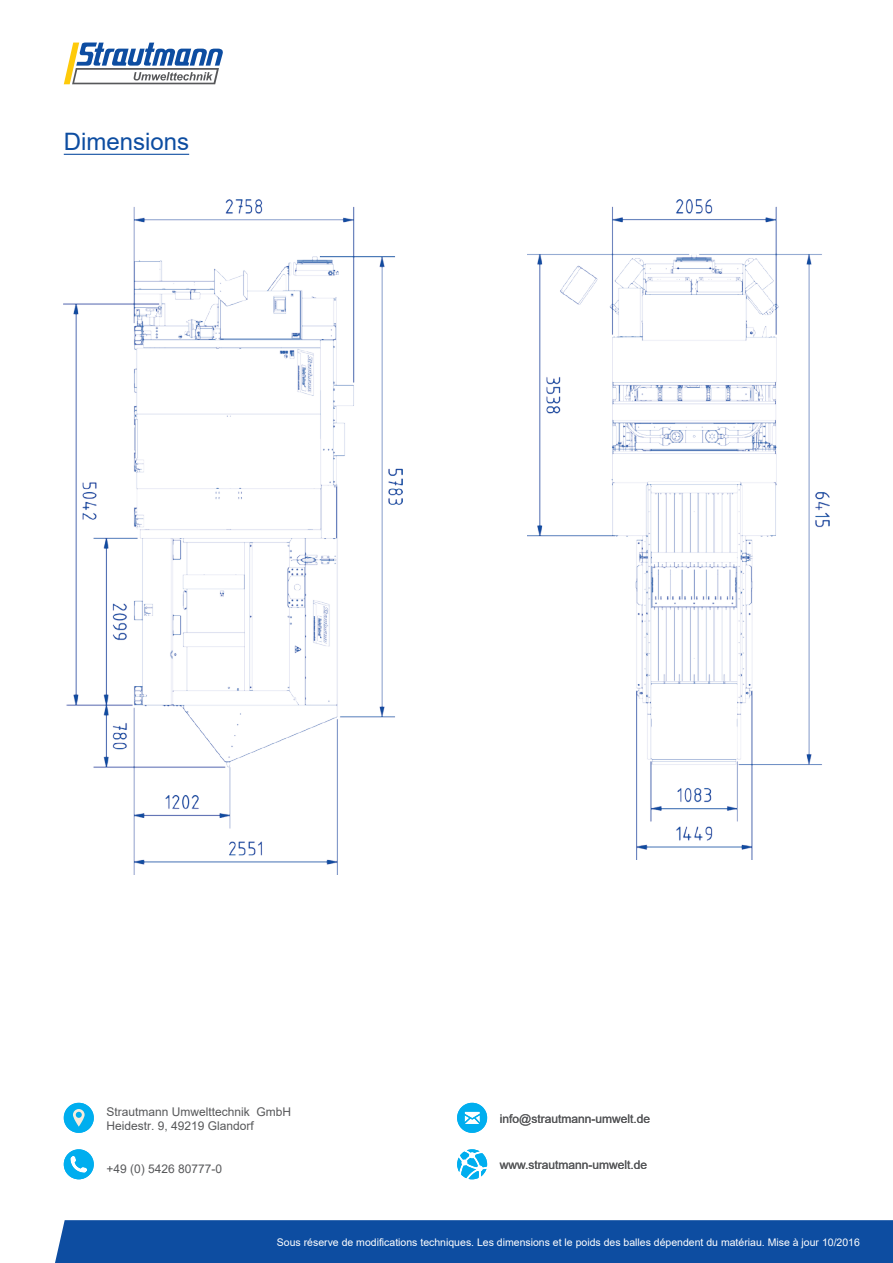
<style>
.page{position:relative;width:893px;height:1263px;background:#fff}
.page>*{position:absolute;margin:0;border:0;box-sizing:border-box;transform-origin:0 0}
.t1{font:24px "Arial";color:#0d4da1}
.t2{font:12px/14.4px "Arial";color:#57585a}
.t3{font:10.5px "Arial";color:#fff}
</style>
<div class="page">
<svg style="left:64px;top:43px;width:159px;height:41px"></svg>
<div style="left:55px;top:1220px;width:838px;height:43px;background:#0d4da1"></div>
<svg style="left:457px;top:1149px;width:30px;height:30px"></svg>
<svg style="left:64px;top:1103px;width:30px;height:30px"></svg>
<svg style="left:457px;top:1103px;width:30px;height:30px"></svg>
<svg style="left:64px;top:1149px;width:30px;height:30px"></svg>
<img style="left:64px;top:200px;width:339px;height:674px">
<img style="left:527px;top:200px;width:302px;height:659px">
<hr style="left:64px;top:154px;width:125px;height:1px;background:#0d4da1">
<h1 class="t1" style="left:64px;top:125px;width:127px">Dimensions</h1>
<p class="t2" style="left:107px;top:1104px;width:186px">Strautmann Umwelttechnik GmbH<br>Heidestr. 9, 49219 Glandorf</p>
<p class="t2" style="left:107px;top:1162px;width:117px">+49 (0) 5426 80777-0</p>
<p class="t2" style="left:500px;top:1111px;width:152px">info@strautmann-umwelt.de</p>
<p class="t2" style="left:500px;top:1158px;width:149px">www.strautmann-umwelt.de</p>
<p class="t3" style="left:277px;top:1234px;width:585px">Sous réserve de modifications techniques. Les dimensions et le poids des balles dépendent du matériau. Mise à jour 10/2016</p>
</div>
